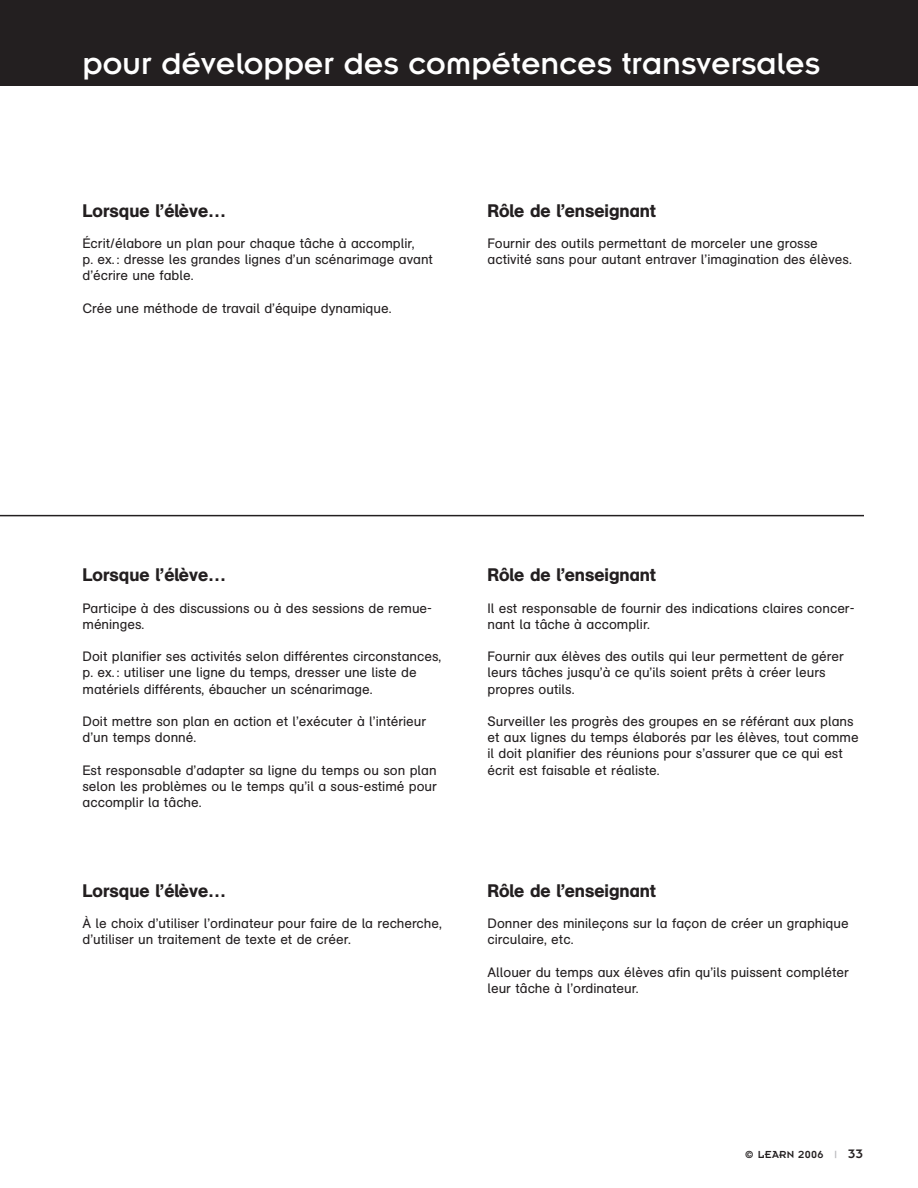
<style>
.page{position:relative;width:918px;height:1188px;background:#fff}
.page>*{position:absolute;margin:0;border:0;box-sizing:border-box;transform-origin:0 0}
.t1{font:33px "Insignia";color:#fff}
.t2{font:18px "AG Schoolbook Medium A";color:#231f20}
.t3{font:13.5px/16.2px "AG Schoolbook Regular A";color:#231f20}
.t4{font:11.25px "Insignia";letter-spacing:.025em;color:#231f20}
.s1{color:#bcbdc0}
.s2{font-size:13.5px}
</style>
<div class="page">
<div style="left:0;top:0;width:918px;height:86px;background:#231f20"></div>
<hr style="left:0;top:515px;width:864px;height:1px;background:#231f20">
<h1 class="t1" style="left:82px;top:47px;width:739px">pour développer des compétences transversales</h1>
<h2 class="t2" style="left:82px;top:200px;width:145px">Lorsque l’élève…</h2>
<p class="t3" style="left:82px;top:235px;width:352px">Écrit/élabore un plan pour chaque tâche à accomplir,<br>p. ex.: dresse les grandes lignes d’un scénarimage avant d’écrire une fable.</p>
<p class="t3" style="left:82px;top:300px;width:310px">Crée une méthode de travail d’équipe dynamique.</p>
<h2 class="t2" style="left:488px;top:200px;width:170px">Rôle de l’enseignant</h2>
<p class="t3" style="left:488px;top:235px;width:366px">Fournir des outils permettant de morceler une grosse activité sans pour autant entraver l’imagination des élèves.</p>
<h2 class="t2" style="left:82px;top:564px;width:145px">Lorsque l’élève…</h2>
<h2 class="t2" style="left:488px;top:564px;width:170px">Rôle de l’enseignant</h2>
<p class="t3" style="left:82px;top:600px;width:351px">Participe à des discussions ou à des sessions de remue&shy;méninges.</p>
<p class="t3" style="left:82px;top:649px;width:360px">Doit planifier ses activités selon différentes circonstances, p. ex.: utiliser une ligne du temps, dresser une liste de matériels différents, ébaucher un scénarimage.</p>
<p class="t3" style="left:82px;top:713px;width:345px">Doit mettre son plan en action et l’exécuter à l’intérieur d’un temps donné.</p>
<p class="t3" style="left:82px;top:762px;width:356px;text-align:justify">Est responsable d’adapter sa ligne du temps ou son plan selon les problèmes ou le temps qu’il a sous-estimé pour accomplir la tâche.</p>
<p class="t3" style="left:488px;top:600px;width:368px">Il est responsable de fournir des indications claires concer&shy;nant la tâche à accomplir.</p>
<p class="t3" style="left:488px;top:649px;width:358px">Fournir aux élèves des outils qui leur permettent de gérer leurs tâches jusqu’à ce qu’ils soient prêts à créer leurs propres outils.</p>
<p class="t3" style="left:488px;top:713px;width:373px">Surveiller les progrès des groupes en se référant aux plans et aux lignes du temps élaborés par les élèves, tout comme il doit planifier des réunions pour s’assurer que ce qui est écrit est faisable et réaliste.</p>
<h2 class="t2" style="left:82px;top:880px;width:145px">Lorsque l’élève…</h2>
<h2 class="t2" style="left:488px;top:880px;width:170px">Rôle de l’enseignant</h2>
<p class="t3" style="left:82px;top:916px;width:361px">À le choix d’utiliser l’ordinateur pour faire de la recherche, d’utiliser un traitement de texte et de créer.</p>
<p class="t3" style="left:488px;top:916px;width:363px">Donner des minileçons sur la façon de créer un graphique circulaire, etc.</p>
<p class="t3" style="left:487px;top:964px;width:363px">Allouer du temps aux élèves afin qu’ils puissent compléter leur tâche à l’ordinateur.</p>
<p class="t4" style="left:745px;top:1149px;width:120px">© LEARN 2006 <span class="s1">|</span> <span class="s2">33</span></p>
</div>
